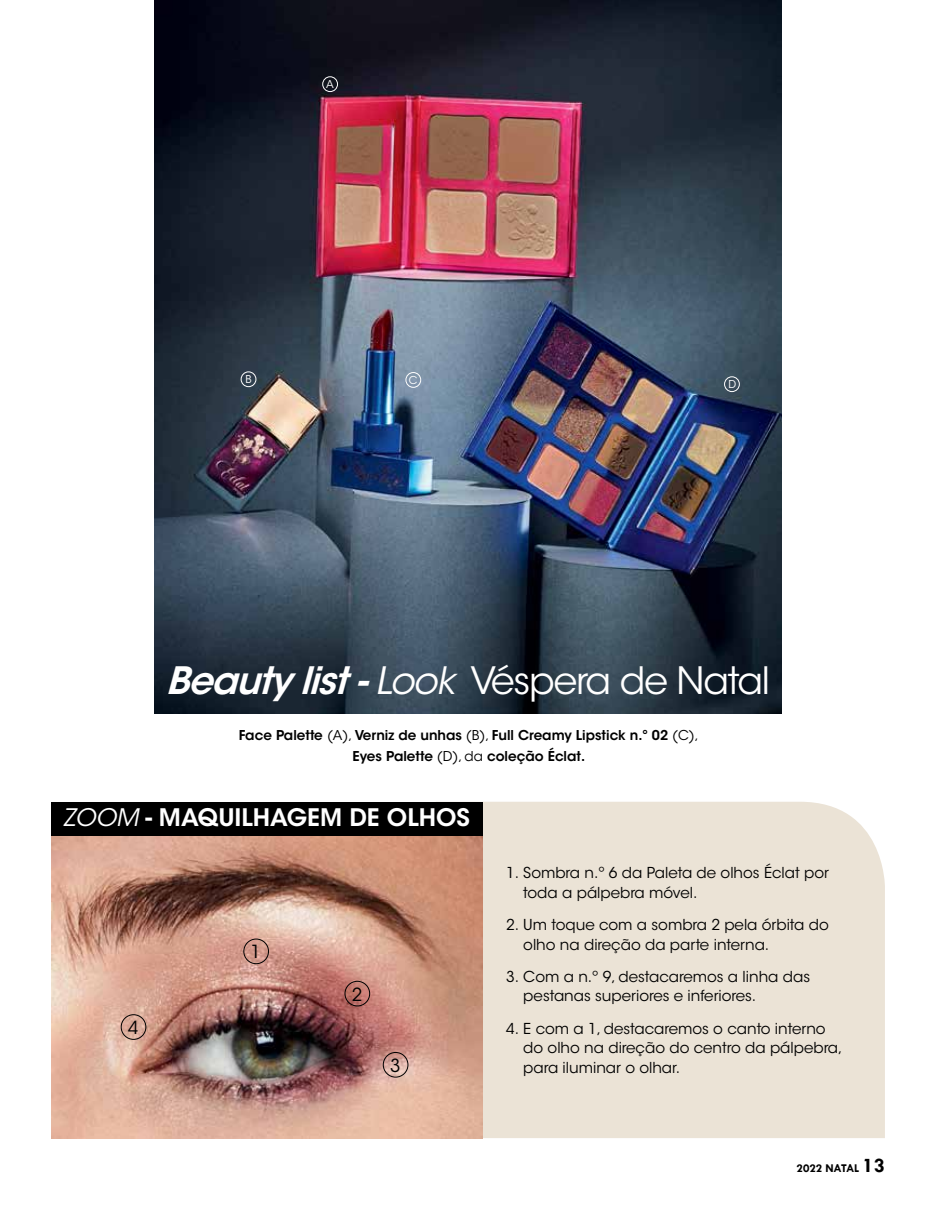
<style>
.page{position:relative;width:936px;height:1212px;background:#fff}
.page>*{position:absolute;margin:0;border:0;box-sizing:border-box;transform-origin:0 0}
.t1{font:37.5px "ITC Avant Garde Std";letter-spacing:-.03em;color:#fff}
.t2{font:600 24px "ITC Avant Garde Std";color:#fff}
.t3{font:18px "ITC Avant Garde Std";color:#000}
.t4{font:15px/19.5px "ITC Avant Garde Std";color:#000}
.t5{font:600 13.5px/21px "ITC Avant Garde Std";color:#000;text-align:center}
.t6{font:700 12px "Tw Cen";color:#000}
.t7{font:10.8px "ITC Avant Garde Std";color:#fff}
.s1{font-weight:600;font-style:italic}
.s2{font-style:italic}
.s3{font-weight:400}
.s4{font-weight:400;font-style:italic}
.s5{font-size:21px}
</style>
<div class="page">
<div style="left:482px;top:802px;width:402px;height:336px;background:#ebe3d6"></div>
<img style="left:154px;top:0;width:627px;height:713px">
<img style="left:51px;top:835px;width:431px;height:303px">
<div style="left:243px;top:939px;width:26px;height:25px;border:1px solid #000;border-radius:50%"></div>
<div style="left:344px;top:981px;width:26px;height:25px;border:1px solid #000;border-radius:50%"></div>
<div style="left:383px;top:1052px;width:25px;height:25px;border:1px solid #000;border-radius:50%"></div>
<div style="left:121px;top:1014px;width:25px;height:26px;border:1px solid #000;border-radius:50%"></div>
<div style="left:51px;top:802px;width:431px;height:33px;background:#000"></div>
<div style="left:322px;top:77px;width:16px;height:15px;border:1px solid #fff;border-radius:50%"></div>
<div style="left:724px;top:377px;width:15px;height:15px;border:1px solid #fff;border-radius:50%"></div>
<div style="left:241px;top:372px;width:15px;height:15px;border:1px solid #fff;border-radius:50%"></div>
<div style="left:405px;top:372px;width:16px;height:16px;border:1px solid #fff;border-radius:50%"></div>
<p class="t7" style="left:326px;top:77px;width:9px">A</p>
<p class="t7" style="left:245px;top:373px;width:8px">B</p>
<p class="t7" style="left:409px;top:374px;width:10px">C</p>
<p class="t7" style="left:728px;top:378px;width:9px">D</p>
<h1 class="t1" style="left:166px;top:658px;width:605px"><span class="s1">Beautylist-</span><span class="s2">Look</span> Véspera de Natal</h1>
<p class="t5" style="left:239px;top:725px;width:461px">Face Palette <span class="s3">(A),</span> Verniz de unhas <span class="s3">(B),</span> Full Creamy Lipstick n.º 02 <span class="s3">(C),<br></span>Eyes Palette <span class="s3">(D), da</span> coleção Éclat.</p>
<h2 class="t2" style="left:63px;top:802px;width:408px"><span class="s4">ZOOM</span> - MAQUILHAGEM DE OLHOS</h2>
<p class="t3" style="left:128px;top:1016px;width:12px">4</p>
<p class="t3" style="left:250px;top:941px;width:12px">1</p>
<p class="t3" style="left:352px;top:983px;width:12px">2</p>
<p class="t3" style="left:390px;top:1054px;width:12px">3</p>
<p class="t4" style="left:523px;top:863px;width:307px;text-indent:-17px">1. Sombra n.º 6 da Paleta de olhos Éclat por toda a pálpebra móvel.</p>
<p class="t4" style="left:523px;top:915px;width:307px;text-indent:-17px">2. Um toque com a sombra 2 pela órbita do olho na direção da parte interna.</p>
<p class="t4" style="left:523px;top:967px;width:288px;text-indent:-17px">3. Com a n.º 9, destacaremos a linha das pestanas superiores e inferiores.</p>
<p class="t4" style="left:523px;top:1018px;width:321px;text-indent:-17px">4. E com a 1, destacaremos o canto interno do olho na direção do centro da pálpebra, para iluminar o olhar.</p>
<p class="t6" style="left:796px;top:1161px;width:90px">2022 NATAL <span class="s5">13</span></p>
</div>
